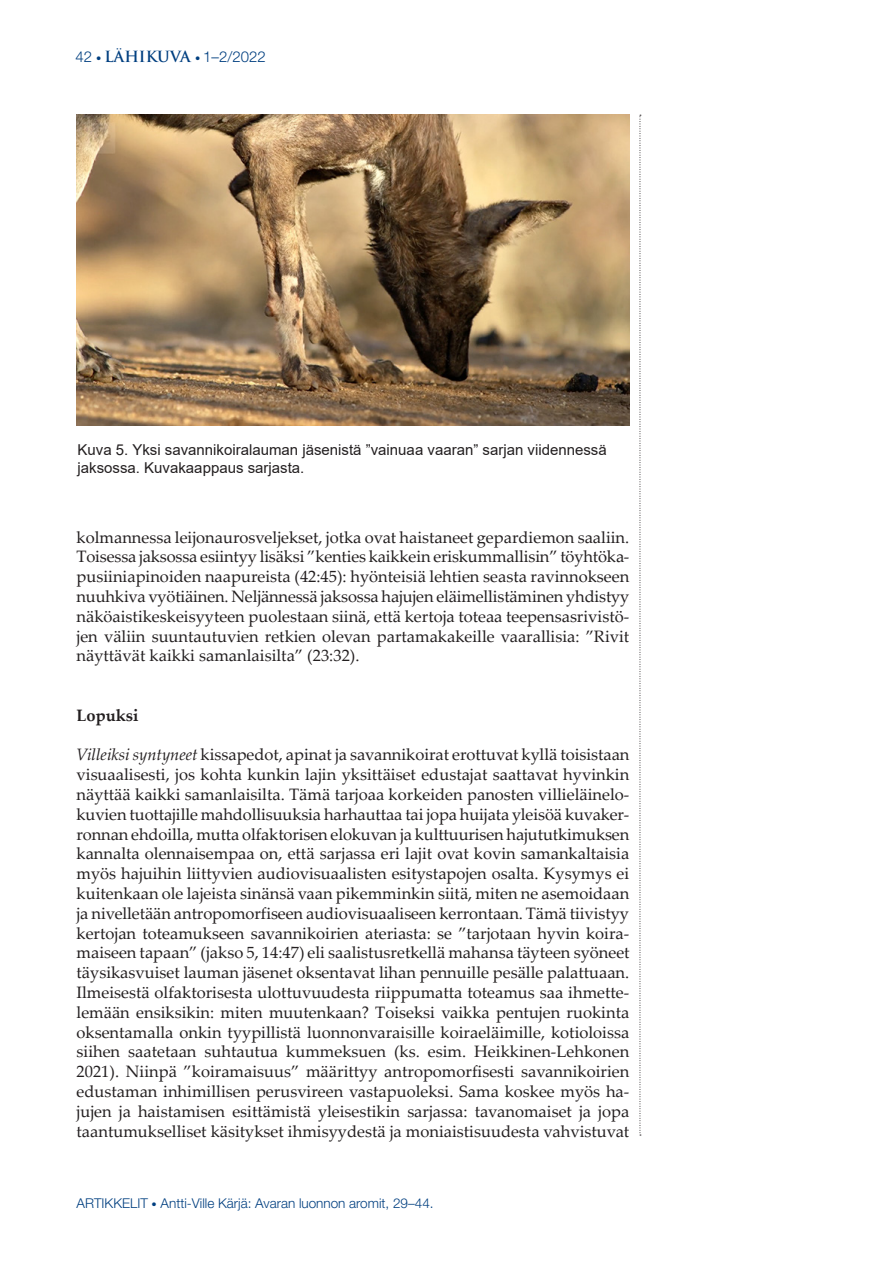
<style>
.page{position:relative;width:893px;height:1263px;background:#fff}
.page>*{position:absolute;margin:0;border:0;box-sizing:border-box;transform-origin:0 0}
.Artikkelit_leipis_1{font:16.5px/19.8px "Palatino Linotype";color:#231f20;text-align:justify}
.Artikkelit_leipis{font:16.5px/19.8px "Palatino Linotype";color:#231f20;text-align:justify}
.Artikkeli_väliotsikk{font:700 16.5px "Palatino Linotype";color:#231f20}
.Kuvateksti{font:15px/18px "Arial";color:#231f20}
.t1{font:300 15px "Helvetica Neue";color:#003f80}
.t2{font:300 13.5px "Helvetica Neue";color:#003f80}
.s1{font-size:10.5px}
.s2{font-family:"Trajan Pro";font-weight:700}
.s3{font-style:italic}
</style>
<div class="page">
<svg style="left:640px;top:115px;width:1px;height:1021px"></svg>
<img style="left:77px;top:115px;width:552px;height:310px">
<p class="t1" style="left:75px;top:47px;width:192px">42 <span class="s1">•</span> <span class="s2">LÄHIKUVA</span> <span class="s1">•</span> 1–2/2022</p>
<p class="Kuvateksti" style="left:78px;top:441px;width:531px">Kuva 5. Yksi savannikoiralauman jäsenistä ”vainuaa vaaran” sarjan viidennessä jaksossa. Kuvakaappaus sarjasta.</p>
<p class="Artikkelit_leipis" style="left:77px;top:526px;width:554px">kolmannessa leijonaurosveljekset, jotka ovat haistaneet gepardiemon saaliin.<br>Toisessa jaksossa esiintyy lisäksi ”kenties kaikkein eriskummallisin” töyhtöka&shy;pusiiniapinoiden naapureista (42:45): hyönteisiä lehtien seasta ravinnokseen nuuhkiva vyötiäinen. Neljännessä jaksossa hajujen eläimellistäminen yhdistyy näköaistikeskeisyyteen puolestaan siinä, että kertoja toteaa teepensasrivistö&shy;jen väliin suuntautuvien retkien olevan partamakakeille vaarallisia: ”Rivit näyttävät kaikki samanlaisilta” (23:32).</p>
<p class="Artikkeli_väliotsikk" style="left:77px;top:703px;width:64px">Lopuksi</p>
<p class="Artikkelit_leipis_1" style="left:77px;top:744px;width:555px"><span class="s3">Villeiksi syntyneet</span> kissapedot, apinat ja savannikoirat erottuvat kyllä toisistaan visuaalisesti, jos kohta kunkin lajin yksittäiset edustajat saattavat hyvinkin näyttää kaikki samanlaisilta. Tämä tarjoaa korkeiden panosten villieläinelo&shy;kuvien tuottajille mahdollisuuksia harhauttaa tai jopa huijata yleisöä kuvaker&shy;ronnan ehdoilla, mutta olfaktorisen elokuvan ja kulttuurisen hajututkimuksen kannalta olennaisempaa on, että sarjassa eri lajit ovat kovin samankaltaisia myös hajuihin liittyvien audiovisuaalisten esitystapojen osalta. Kysymys ei kuitenkaan ole lajeista sinänsä vaan pikemminkin siitä, miten ne asemoidaan ja nivelletään antropomorfiseen audiovisuaaliseen kerrontaan. Tämä tiivistyy kertojan toteamukseen savannikoirien ateriasta: se ”tarjotaan hyvin koira&shy;maiseen tapaan” (jakso 5, 14:47) eli saalistusretkellä mahansa täyteen syöneet täysikasvuiset lauman jäsenet oksentavat lihan pennuille pesälle palattuaan.<br>Ilmeisestä olfaktorisesta ulottuvuudesta riippumatta toteamus saa ihmette&shy;lemään ensiksikin: miten muutenkaan? Toiseksi vaikka pentujen ruokinta oksentamalla onkin tyypillistä luonnonvaraisille koiraeläimille, kotioloissa siihen saatetaan suhtautua kummeksuen (ks. esim. Heikkinen-Lehkonen 2021). Niinpä ”koiramaisuus” määrittyy antropomorfisesti savannikoirien edustaman inhimillisen perusvireen vastapuoleksi. Sama koskee myös ha&shy;jujen ja haistamisen esittämistä yleisestikin sarjassa: tavanomaiset ja jopa taantumukselliset käsitykset ihmisyydestä ja moniaistisuudesta vahvistuvat</p>
<p class="t2" style="left:77px;top:1195px;width:359px">ARTIKKELIT <span class="s1">•</span> Antti-Ville Kärjä: Avaran luonnon aromit, 29–44.</p>
</div>
